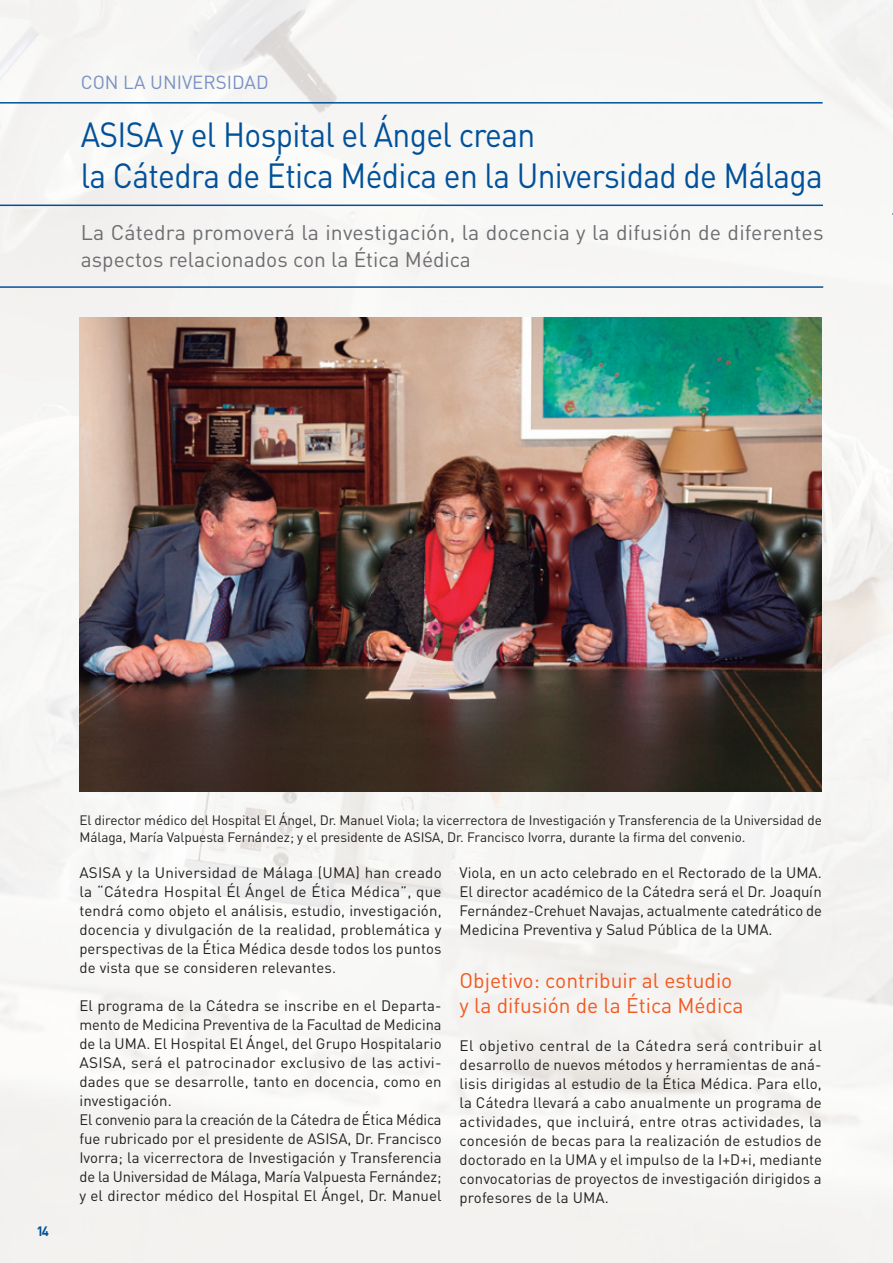
<style>
.page{position:relative;width:893px;height:1263px;background:#f6f5f4}
.page>*{position:absolute;margin:0;border:0;box-sizing:border-box;transform-origin:0 0}
.t1{font:34.5px/40.5px "DIN";letter-spacing:-.02em;color:#01519a;scale:.92 1}
.t2{font:21px/27px "DIN";letter-spacing:.005em;color:#6c6d70}
.t3{font:21px/25.2px "DIN";color:#f15921}
.t4{font:18.75px "DIN";color:#7a91c3}
.t5{font:15px/19px "DIN";color:#231f20;text-align:justify}
.t6{font:13.5px/16.5px "DIN";letter-spacing:-.005em;color:#231f20}
.t7{font:700 13.5px "DIN";color:#01519a}
</style>
<div class="page">
<hr style="left:0;top:286px;width:823px;height:2px;background:#01519a">
<hr style="left:0;top:205px;width:823px;height:1px;background:#01519a">
<hr style="left:0;top:102px;width:823px;height:2px;background:#01519a">
<img style="left:79px;top:317px;width:743px;height:474px">
<p class="t4" style="left:81px;top:71px;width:189px">CON LA UNIVERSIDAD</p>
<h1 class="t1" style="left:81px;top:114px;width:39px">Asisa</h1>
<h1 class="t1" style="left:81px;top:114px;width:808px;text-indent:89px">y el Hospital el Ángel crean<br>la Cátedra de Ética Médica en la Universidad de Málaga</h1>
<h2 class="t2" style="left:81px;top:219px;width:744px">La Cátedra promoverá la investigación, la docencia y la difusión de diferentes aspectos relacionados con la Ética Médica</h2>
<p class="t7" style="left:36px;top:1222px;width:14px">14</p>
<p class="t6" style="left:79px;top:812px;width:744px">El director médico del Hospital El Ángel, Dr. Manuel Viola; la vicerrectora de Investigación y Transferencia de la Universidad de<br>Málaga, María Valpuesta Fernández; y el presidente de ASISA, Dr. Francisco Ivorra, durante la firma del convenio.</p>
<p class="t5" style="left:79px;top:862px;width:364px">ASISA y la Universidad de Málaga (UMA) han creado la “Cátedra Hospital Él Ángel de Ética Médica”, que tendrá como objeto el análisis, estudio, investigación, docencia y divulgación de la realidad, problemática y perspectivas de la Ética Médica desde todos los puntos de vista que se consideren relevantes.</p>
<p class="t5" style="left:79px;top:996px;width:364px;text-align:left">El programa de la Cátedra se inscribe en el Departa&shy;mento de Medicina Preventiva de la Facultad de Medicina de la UMA. El Hospital El Ángel, del Grupo Hospitalario ASISA, será el patrocinador exclusivo de las activi&shy;dades que se desarrolle, tanto en docencia, como en investigación.<br>El convenio para la creación de la Cátedra de Ética Médica fue rubricado por el presidente de ASISA, Dr. Francisco Ivorra; la vicerrectora de Investigación y Transferencia de la Universidad de Málaga, María Valpuesta Fernández; y el director médico del Hospital El Ángel, Dr. Manuel</p>
<p class="t5" style="left:460px;top:862px;width:364px">Viola, en un acto celebrado en el Rectorado de la UMA.<br>El director académico de la Cátedra será el Dr. Joaquín Fernández-Crehuet Navajas, actualmente catedrático de Medicina Preventiva y Salud Pública de la UMA.</p>
<h2 class="t3" style="left:460px;top:967px;width:285px">Objetivo: contribuir al estudio y la difusión de la Ética Médica</h2>
<p class="t5" style="left:460px;top:1035px;width:364px">El objetivo central de la Cátedra será contribuir al desarrollo de nuevos métodos y herramientas de aná&shy;lisis dirigidas al estudio de la Ética Médica. Para ello, la Cátedra llevará a cabo anualmente un programa de actividades, que incluirá, entre otras actividades, la concesión de becas para la realización de estudios de doctorado en la UMA y el impulso de la I+D+i, mediante convocatorias de proyectos de investigación dirigidos a profesores de la UMA.</p>
</div>
